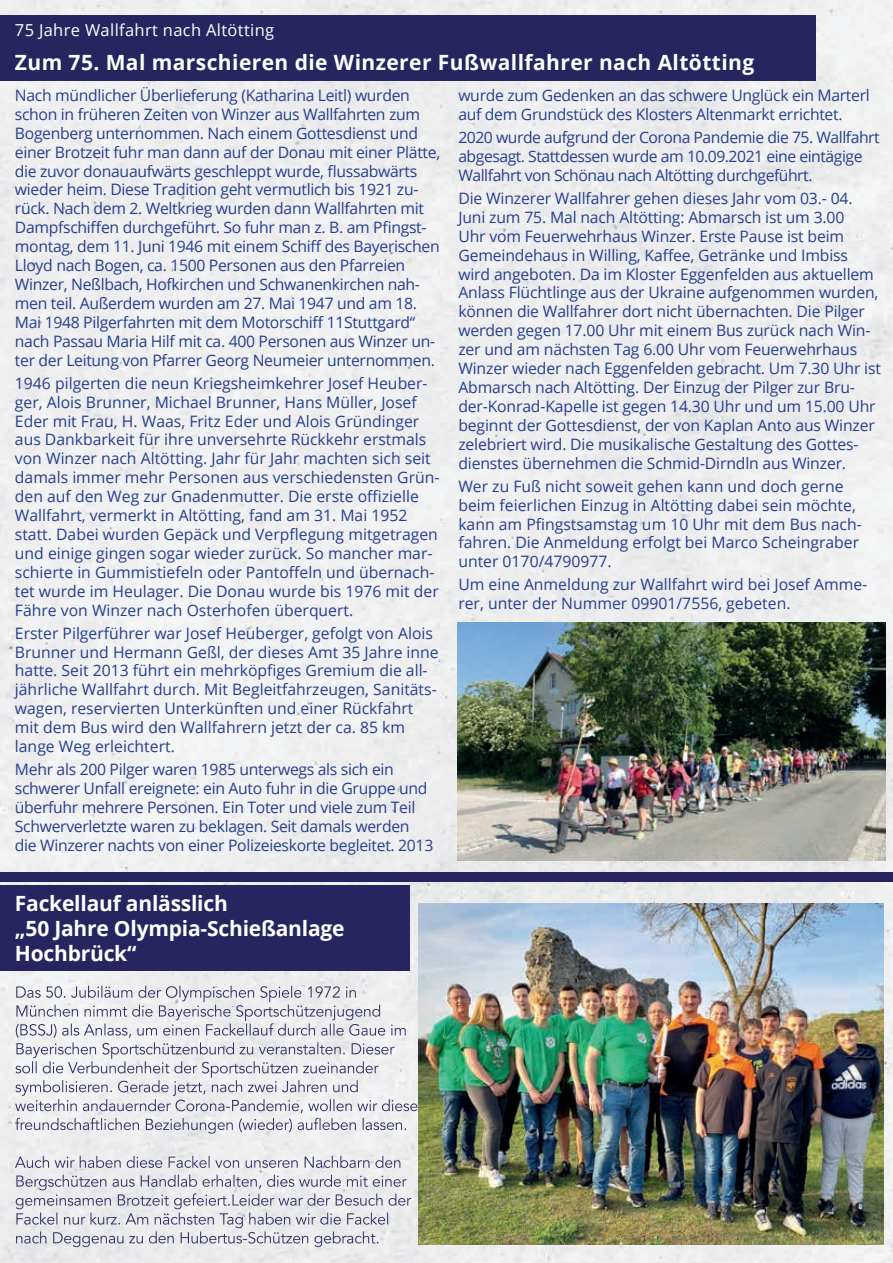
<style>
.page{position:relative;width:893px;height:1263px;background:#eeeeef}
.page>*{position:absolute;margin:0;border:0;box-sizing:border-box;transform-origin:0 0}
.t1{font:700 21px/25.2px "Open Sans";letter-spacing:-.01em;color:#fff}
.t2{font:700 21px "Open Sans";letter-spacing:.02em;color:#fff}
.t3{font:16.5px "Open Sans";letter-spacing:.02em;color:#fff}
.t4{font:15.75px/18.9px "Open Sans";letter-spacing:-.01em;color:#253f8e}
.t5{font:15.75px/18.9px "Open Sans";letter-spacing:-.03em;color:#253f8e}
</style>
<div class="page">
<div style="left:0;top:15px;width:815px;height:66px;background:#262560"></div>
<img style="left:16px;top:986px;width:341px;height:16px">
<img style="left:16px;top:1004px;width:365px;height:17px">
<img style="left:16px;top:1023px;width:391px;height:15px">
<img style="left:16px;top:1042px;width:379px;height:17px">
<img style="left:15px;top:1061px;width:364px;height:17px">
<img style="left:15px;top:1080px;width:344px;height:16px">
<img style="left:15px;top:1099px;width:403px;height:14px">
<img style="left:15px;top:1118px;width:391px;height:16px">
<img style="left:15px;top:1156px;width:387px;height:12px">
<img style="left:16px;top:1175px;width:391px;height:15px">
<img style="left:16px;top:1193px;width:395px;height:16px">
<img style="left:16px;top:1212px;width:374px;height:16px">
<img style="left:16px;top:1231px;width:364px;height:16px">
<img style="left:419px;top:904px;width:465px;height:340px">
<div style="left:0;top:872px;width:893px;height:9px;background:#262560"></div>
<div style="left:0;top:885px;width:409px;height:86px;background:#262560"></div>
<img style="left:457px;top:622px;width:428px;height:238px">
<p class="t3" style="left:15px;top:19px;width:261px">75 Jahre Wallfahrt nach Altötting</p>
<h1 class="t2" style="left:15px;top:48px;width:741px">Zum 75. Mal marschieren die Winzerer Fußwallfahrer nach Altötting</h1>
<p class="t4" style="left:15px;top:85px;width:427px">Nach mündlicher Überlieferung (Katharina Leitl) wurden schon in früheren Zeiten von Winzer aus Wallfahrten zum Bogenberg unternommen. Nach einem Gottesdienst und einer Brotzeit fuhr man dann auf der Donau mit einer Plätte, die zuvor donauaufwärts geschleppt wurde, flussabwärts wieder heim. Diese Tradition geht vermutlich bis 1921 zu&shy;rück. Nach dem 2. Weltkrieg wurden dann Wallfahrten mit Dampfschiffen durchgeführt. So fuhr man z. B. am Pfingst&shy;montag, dem 11. Juni 1946 mit einem Schiff des Bayerischen Lloyd nach Bogen, ca. 1500 Personen aus den Pfarreien Winzer, Neßlbach, Hofkirchen und Schwanenkirchen nah&shy;men teil. Außerdem wurden am 27. Mai 1947 und am 18.<br>Mai 1948 Pilgerfahrten mit dem Motorschiff 11Stuttgard“ nach Passau Maria Hilf mit ca. 400 Personen aus Winzer un&shy;ter der Leitung von Pfarrer Georg Neumeier unternommen.</p>
<p class="t4" style="left:15px;top:373px;width:426px">1946 pilgerten die neun Kriegsheimkehrer Josef Heuber&shy;ger, Alois Brunner, Michael Brunner, Hans Müller, Josef Eder mit Frau, H. Waas, Fritz Eder und Alois Gründinger aus Dankbarkeit für ihre unversehrte Rückkehr erstmals von Winzer nach Altötting. Jahr für Jahr machten sich seit damals immer mehr Personen aus verschiedensten Grün&shy;den auf den Weg zur Gnadenmutter. Die erste offizielle Wallfahrt, vermerkt in Altötting, fand am 31. Mai 1952 statt. Dabei wurden Gepäck und Verpflegung mitgetragen und einige gingen sogar wieder zurück. So mancher mar&shy;schierte in Gummistiefeln oder Pantoffeln und übernach&shy;tet wurde im Heulager. Die Donau wurde bis 1976 mit der Fähre von Winzer nach Osterhofen überquert.</p>
<p class="t4" style="left:15px;top:623px;width:425px">Erster Pilgerführer war Josef Heuberger, gefolgt von Alois Brunner und Hermann Geßl, der dieses Amt 35 Jahre inne hatte. Seit 2013 führt ein mehrköpfiges Gremium die all&shy;jährliche Wallfahrt durch. Mit Begleitfahrzeugen, Sanitäts&shy;wagen, reservierten Unterkünften und einer Rückfahrt mit dem Bus wird den Wallfahrern jetzt der ca. 85 km lange Weg erleichtert.</p>
<p class="t4" style="left:15px;top:760px;width:420px">Mehr als 200 Pilger waren 1985 unterwegs als sich ein schwerer Unfall ereignete: ein Auto fuhr in die Gruppe und überfuhr mehrere Personen. Ein Toter und viele zum Teil Schwerverletzte waren zu beklagen. Seit damals werden die Winzerer nachts von einer Polizeieskorte begleitet. 2013</p>
<p class="t4" style="left:458px;top:85px;width:413px">wurde zum Gedenken an das schwere Unglück ein Marterl auf dem Grundstück des Klosters Altenmarkt errichtet.</p>
<p class="t5" style="left:458px;top:127px;width:423px">2020 wurde aufgrund der Corona Pandemie die 75. Wallfahrt abgesagt. Stattdessen wurde am 10.09.2021 eine eintägige<br>Wallfahrt von Schönau nach Altötting durchgeführt.</p>
<p class="t4" style="left:458px;top:188px;width:424px">Die Winzerer Wallfahrer gehen dieses Jahr vom 03.- 04.<br>Juni zum 75. Mal nach Altötting: Abmarsch ist um 3.00<br>Uhr vom Feuerwehrhaus Winzer. Erste Pause ist beim Gemeindehaus in Willing, Kaffee, Getränke und Imbiss wird angeboten. Da im Kloster Eggenfelden aus aktuellem Anlass Flüchtlinge aus der Ukraine aufgenommen wurden, können die Wallfahrer dort nicht übernachten. Die Pilger werden gegen 17.00 Uhr mit einem Bus zurück nach Win&shy;zer und am nächsten Tag 6.00 Uhr vom Feuerwehrhaus Winzer wieder nach Eggenfelden gebracht. Um 7.30 Uhr ist Abmarsch nach Altötting. Der Einzug der Pilger zur Bru&shy;der-Konrad-Kapelle ist gegen 14.30 Uhr und um 15.00 Uhr beginnt der Gottesdienst, der von Kaplan Anto aus Winzer zelebriert wird. Die musikalische Gestaltung des Gottes&shy;dienstes übernehmen die Schmid-Dirndln aus Winzer.</p>
<p class="t4" style="left:458px;top:476px;width:405px">Wer zu Fuß nicht soweit gehen kann und doch gerne beim feierlichen Einzug in Altötting dabei sein möchte, kann am Pfingstsamstag um 10 Uhr mit dem Bus nach&shy;fahren. Die Anmeldung erfolgt bei Marco Scheingraber unter 0170/4790977.</p>
<p class="t4" style="left:458px;top:575px;width:410px">Um eine Anmeldung zur Wallfahrt wird bei Josef Amme&shy;rer, unter der Nummer 09901/7556, gebeten.</p>
<h1 class="t1" style="left:15px;top:890px;width:331px">Fackellauf anlässlich<br>„50 Jahre Olympia-Schießanlage<br>Hochbrück“</h1>
</div>
